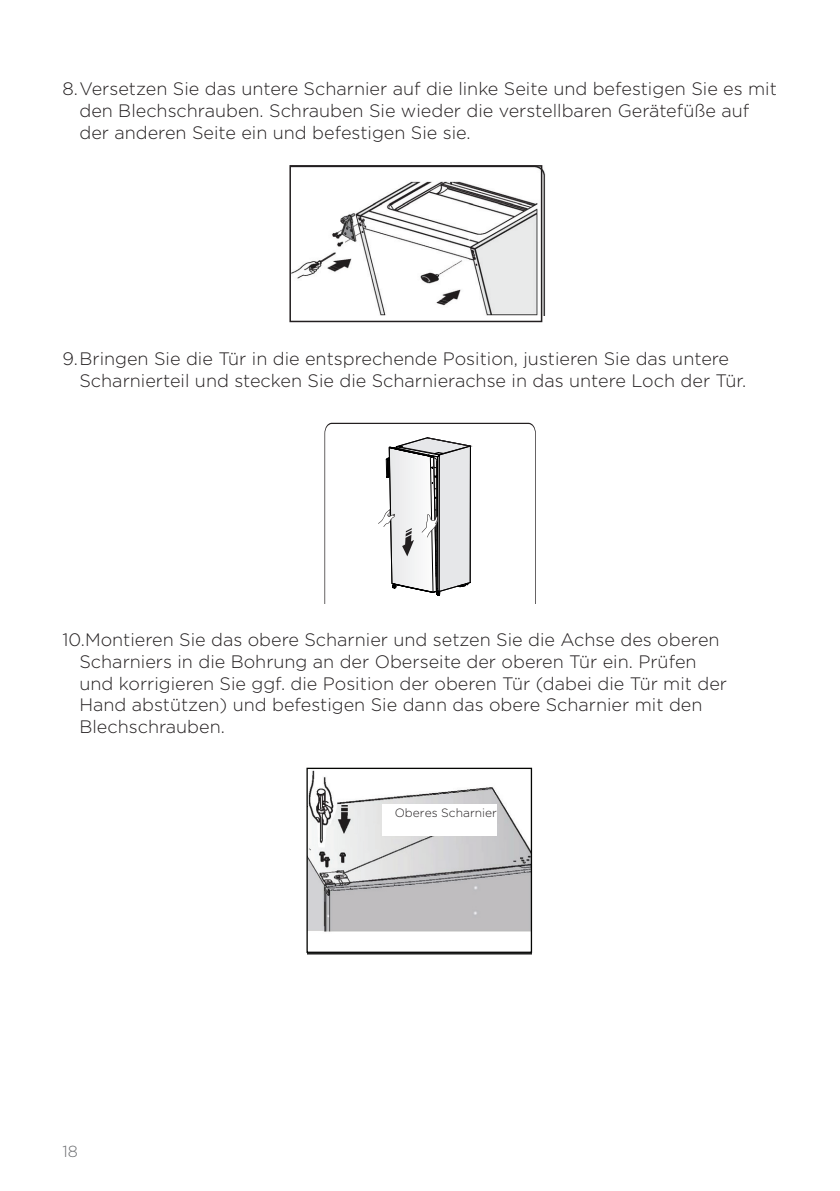
<style>
.page{position:relative;width:840px;height:1191px;background:#fff}
.page>*{position:absolute;margin:0;border:0;box-sizing:border-box;transform-origin:0 0}
.seznam{font:300 18px/21.6px "Gotham";color:#231f20}
.t1{font:300 16px "Gotham";color:#6c6d70}
.besedilo{font:300 12px "Gotham";color:#231f20}
</style>
<div class="page">
<img style="left:292px;top:166px;width:253px;height:150px">
<div style="left:289px;top:165px;width:253px;height:157px;border:2px solid #231f20"></div>
<svg style="left:324px;top:423px;width:211px;height:180px"></svg>
<img style="left:307px;top:769px;width:224px;height:185px">
<div style="left:306px;top:767px;width:225px;height:186px;border:1px solid #040503"></div>
<div style="left:381px;top:804px;width:115px;height:32px;background:#fff"></div>
<p class="seznam" style="left:79px;top:78px;width:698px;text-indent:-17px">8.Versetzen Sie das untere Scharnier auf die linke Seite und befestigen Sie es mit den Blechschrauben. Schrauben Sie wieder die verstellbaren Gerätefüße auf der anderen Seite ein und befestigen Sie sie.</p>
<p class="seznam" style="left:79px;top:348px;width:668px;text-indent:-17px">9.Bringen Sie die Tür in die entsprechende Position, justieren Sie das untere<br>Scharnierteil und stecken Sie die Scharnierachse in das untere Loch der Tür.</p>
<p class="seznam" style="left:79px;top:628px;width:649px;text-indent:-17px">10.Montieren Sie das obere Scharnier und setzen Sie die Achse des oberen Scharniers in die Bohrung an der Oberseite der oberen Tür ein. Prüfen und korrigieren Sie ggf. die Position der oberen Tür (dabei die Tür mit der Hand abstützen) und befestigen Sie dann das obere Scharnier mit den Blechschrauben.</p>
<p class="t1" style="left:62px;top:1140px;width:17px">18</p>
<p class="besedilo" style="left:394px;top:805px;width:104px">Oberes Scharnier</p>
</div>
